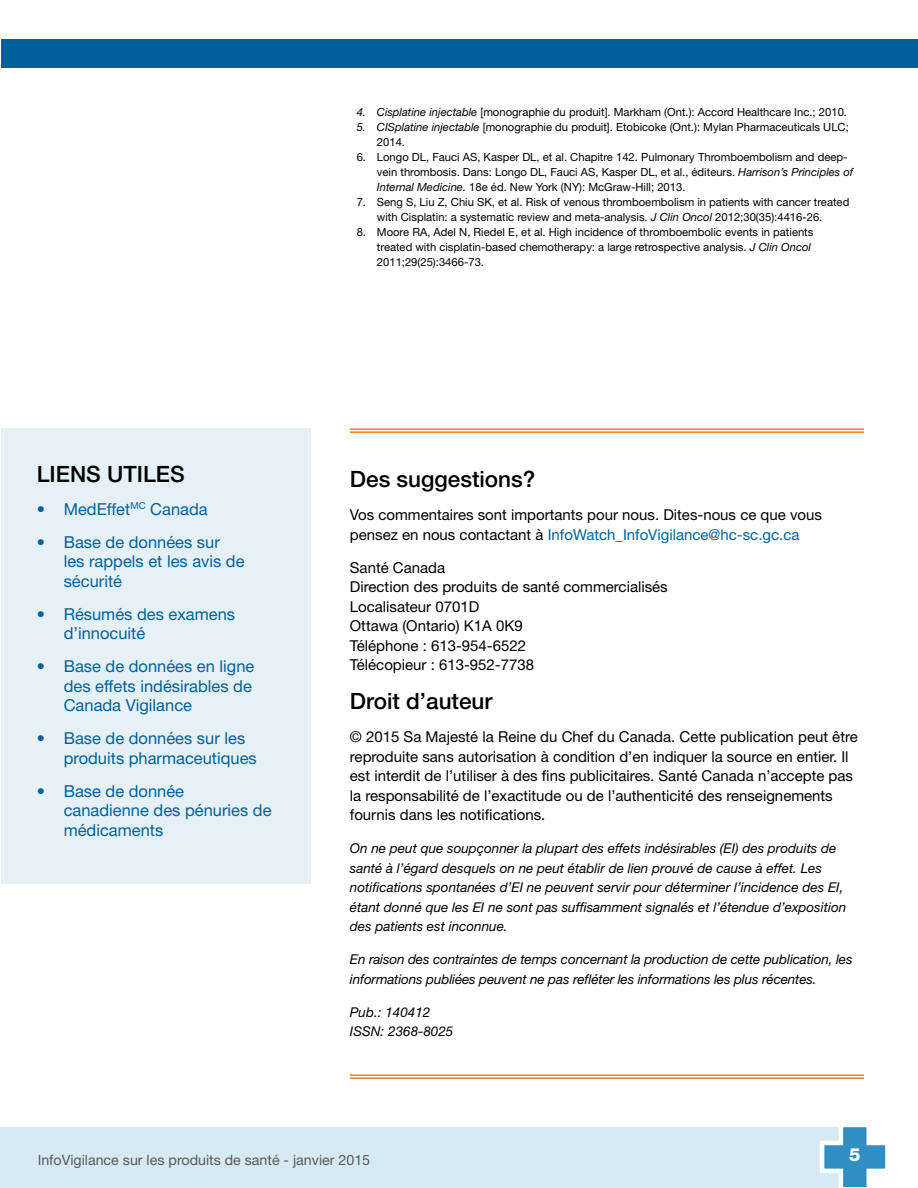
<style>
.page{position:relative;width:918px;height:1188px;background:#fff}
.page>*{position:absolute;margin:0;border:0;box-sizing:border-box;transform-origin:0 0}
.t1{font:500 22.5px "Helvetica Neue LT Std";color:#000}
.t2{font:800 18px "Helvetica Neue LT Std";color:#fff}
.t3{font:16.5px/19.5px "Helvetica Neue LT Std";color:#00609c}
.t4{font:15px/19.5px "Helvetica Neue LT Std";color:#000}
.t5{font:14.25px "Helvetica Neue LT Std";color:#58595b}
.t6{font:italic 13.5px/19.5px "Helvetica Neue LT Std";color:#000}
.t7{font:11.25px/15px "Helvetica Neue LT Std";color:#000}
.s1{font-style:italic}
.s2{color:#00609c}
</style>
<div class="page">
<div style="left:1px;top:1127px;width:854px;height:61px;background:#d7eaf3"></div>
<hr style="left:0;top:1127px;width:1px;height:61px;background:#d7eaf3">
<svg style="left:820px;top:1127px;width:66px;height:61px"></svg>
<div style="left:1px;top:39px;width:917px;height:29px;background:#00609c"></div>
<div style="left:1px;top:429px;width:310px;height:455px;background:#e6f1f7"></div>
<hr style="left:350px;top:428px;width:514px;height:2px;background:#f57e20">
<hr style="left:350px;top:431px;width:514px;height:2px;background:#f57e20">
<hr style="left:350px;top:1074px;width:514px;height:2px;background:#f57e20">
<hr style="left:350px;top:1077px;width:514px;height:2px;background:#f57e20">
<p class="t7" style="left:357px;top:104px;width:492px"><span class="s1">4. Cisplatine injectable</span> [monographie du produit]. Markham (Ont.): Accord Healthcare Inc.; 2010.</p>
<p class="t7" style="left:377px;top:119px;width:473px;text-indent:-20px"><span class="s1">5. CISplatine injectable</span> [monographie du produit]. Etobicoke (Ont.): Mylan Pharmaceuticals ULC;<br>2014.</p>
<p class="t7" style="left:377px;top:149px;width:478px;text-indent:-20px">6. Longo DL, Fauci AS, Kasper DL, et al. Chapitre 142. Pulmonary Thromboembolism and deep&shy;vein thrombosis. Dans: Longo DL, Fauci AS, Kasper DL, et al., éditeurs. <span class="s1">Harrison’s Principles of<br>Internal Medicine.</span> 18e éd. New York (NY): McGraw-Hill; 2013.</p>
<p class="t7" style="left:357px;top:194px;width:494px;text-align:center">7. Seng S, Liu Z, Chiu SK, et al. Risk of venous thromboembolism in patients with cancer treated with Cisplatin: a systematic review and meta-analysis. <span class="s1">J Clin Oncol</span> 2012;30(35):4416-26.</p>
<p class="t7" style="left:377px;top:224px;width:438px;text-indent:-20px">8. Moore RA, Adel N, Riedel E, et al. High incidence of thromboembolic events in patients treated with cisplatin-based chemotherapy: a large retrospective analysis. <span class="s1">J Clin Oncol<br></span>2011;29(25):3466-73.</p>
<h1 class="t1" style="left:37px;top:460px;width:149px">LIENS UTILES</h1>
<h3 class="t3" style="left:37px;top:499px;width:172px">• MedEffet<sup>MC</sup> Canada</h3>
<h3 class="t3" style="left:64px;top:532px;width:182px;text-indent:-27px">• Base de données sur les rappels et les avis de sécurité</h3>
<h3 class="t3" style="left:64px;top:604px;width:173px;text-indent:-27px">• Résumés des examens d’innocuité</h3>
<h3 class="t3" style="left:64px;top:657px;width:192px;text-indent:-27px">• Base de données en ligne des effets indésirables de<br>Canada Vigilance</h3>
<h3 class="t3" style="left:64px;top:729px;width:195px;text-indent:-27px">• Base de données sur les produits pharmaceutiques</h3>
<h3 class="t3" style="left:64px;top:781px;width:209px;text-indent:-27px">• Base de donnée canadienne des pénuries de médicaments</h3>
<h1 class="t1" style="left:350px;top:466px;width:187px">Des suggestions?</h1>
<h3 class="t4" style="left:350px;top:505px;width:474px">Vos commentaires sont importants pour nous. Dites-nous ce que vous pensez en nous contactant à <span class="s2">InfoWatch_InfoVigilance@hc-sc.gc.ca</span></h3>
<h3 class="t4" style="left:350px;top:557px;width:319px">Santé Canada<br>Direction des produits de santé commercialisés<br>Localisateur 0701D<br>Ottawa (Ontario) K1A 0K9<br>Téléphone : 613-954-6522<br>Télécopieur : 613-952-7738</h3>
<h1 class="t1" style="left:350px;top:688px;width:144px">Droit d’auteur</h1>
<p class="t4" style="left:350px;top:727px;width:509px">© 2015 Sa Majesté la Reine du Chef du Canada. Cette publication peut être reproduite sans autorisation à condition d’en indiquer la source en entier. Il est interdit de l’utiliser à des fins publicitaires. Santé Canada n’accepte pas la responsabilité de l’exactitude ou de l’authenticité des renseignements fournis dans les notifications.</p>
<p class="t6" style="left:350px;top:838px;width:498px">On ne peut que soupçonner la plupart des effets indésirables (EI) des produits de santé à l’égard desquels on ne peut établir de lien prouvé de cause à effet. Les notifications spontanées d’EI ne peuvent servir pour déterminer l’incidence des EI, étant donné que les EI ne sont pas suffisamment signalés et l’étendue d’exposition des patients est inconnue.</p>
<p class="t6" style="left:350px;top:949px;width:504px">En raison des contraintes de temps concernant la production de cette publication, les informations publiées peuvent ne pas refléter les informations les plus récentes.</p>
<p class="t6" style="left:350px;top:1002px;width:105px">Pub.: 140412<br>ISSN: 2368-8025</p>
<p class="t5" style="left:38px;top:1152px;width:334px">InfoVigilance sur les produits de santé - janvier 2015</p>
<h2 class="t2" style="left:849px;top:1144px;width:13px">5</h2>
</div>
